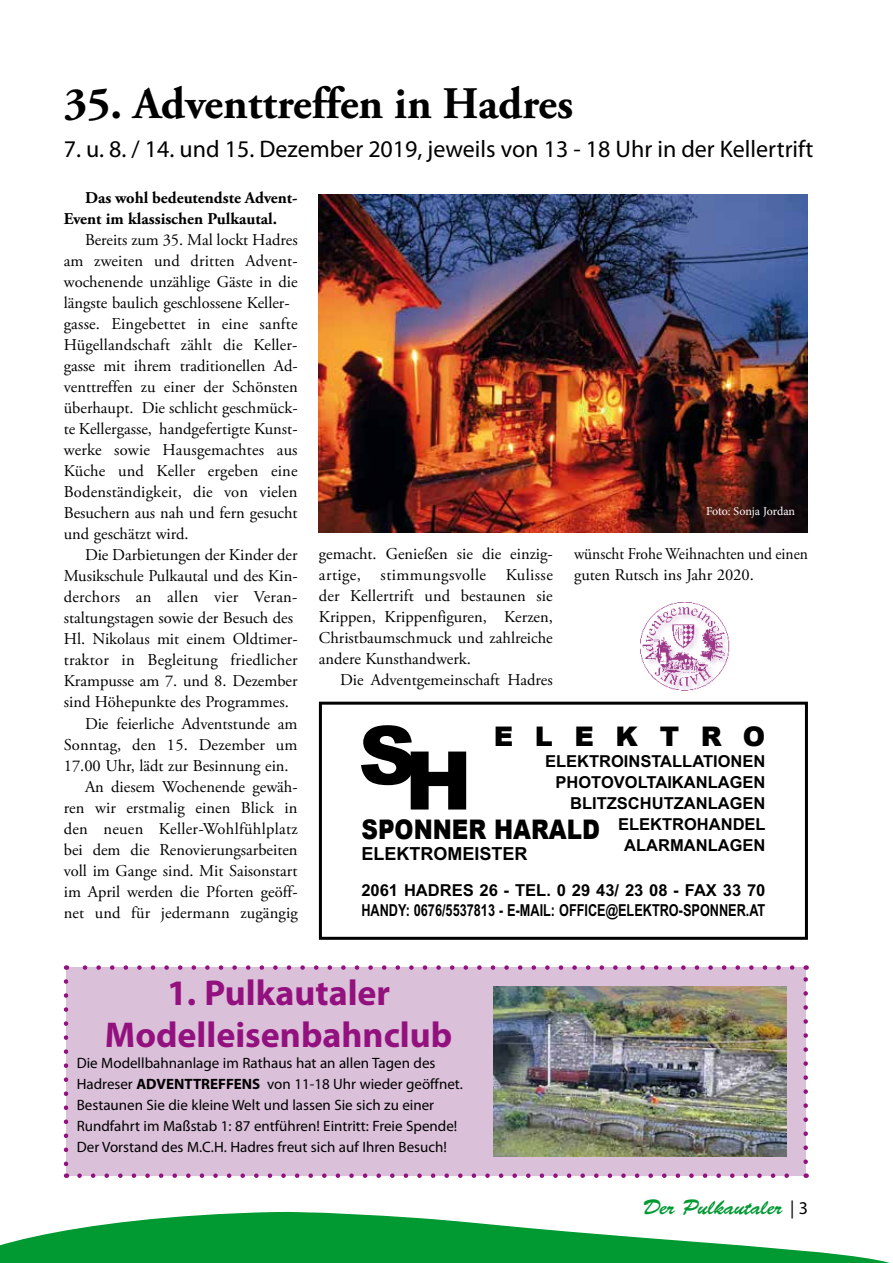
<style>
.page{position:relative;width:893px;height:1263px;background:#fff}
.page>*{position:absolute;margin:0;border:0;box-sizing:border-box;transform-origin:0 0}
.t1{font:900 81px "Arial";color:#000}
.t2{font:700 45px "Adobe Garamond Pro";color:#000}
.t3{font:700 36px/42px "Myriad Pro";color:#93117e;text-align:center}
.t4{font:900 27px "Arial";color:#000;scale:.85 1}
.t5{font:900 27px "Arial";letter-spacing:.8em;color:#000}
.t6{font:24px "Myriad Pro";color:#000}
.t7{font:21px "Brush Script Std";color:#009932}
.t8{font:700 18px "Arial MT Std";color:#000}
.t9{font:16.5px/21px "Adobe Garamond Pro";color:#000}
.t10{font:700 16.5px/21px "Arial MT Std";color:#000;text-align:right}
.t11{font:700 16.5px/21px "Adobe Garamond Pro";color:#000}
.t12{font:16.5px/21px "Adobe Garamond Pro";color:#000;scale:.94 1}
.t13{font:16.5px "Adobe Garamond Pro";letter-spacing:.02em;color:#000}
.t14{font:15px/21px "Myriad Pro";color:#000}
.t15{font:12px "Minion Pro";letter-spacing:-.01em;color:#fff}
.s1{font-weight:700}
.s2{font-family:"Myriad Pro";font-size:18px;color:#000}
</style>
<div class="page">
<svg style="left:0;top:1211px;width:890px;height:52px;fill:#009932"></svg>
<div style="left:66px;top:967px;width:740px;height:209px;background:#dbc0da"></div>
<svg style="left:79px;top:1173px;width:710px;height:5px"></svg>
<svg style="left:82px;top:965px;width:710px;height:5px"></svg>
<svg style="left:64px;top:981px;width:4px;height:197px"></svg>
<svg style="left:803px;top:965px;width:5px;height:197px"></svg>
<img style="left:494px;top:986px;width:293px;height:171px">
<img style="left:319px;top:194px;width:489px;height:338px">
<div style="left:319px;top:702px;width:489px;height:238px;border:3px solid #000"></div>
<img style="left:640px;top:602px;width:90px;height:89px">
<h2 class="t2" style="left:64px;top:77px;width:511px">35. Adventtreffen in Hadres</h2>
<h3 class="t6" style="left:64px;top:136px;width:751px">7. u. 8. / 14. und 15. Dezember 2019, jeweils von 13 - 18 Uhr in der Kellertrift</h3>
<p class="t11" style="left:64px;top:188px;width:235px;text-indent:21px">Das wohl bedeutendste Advent-<br>Event im klassischen Pulkautal.</p>
<p class="t9" style="left:64px;top:230px;width:235px;text-indent:21px">Bereits zum 35. Mal lockt Hadres am zweiten und dritten Advent&shy;wochenende unzählige Gäste in die längste baulich geschlossene Keller&shy;gasse. Eingebettet in eine sanfte Hügellandschaft zählt die Keller&shy;gasse mit ihrem traditionellen Ad&shy;venttreffen zu einer der Schönsten überhaupt. Die schlicht geschmück&shy;te Kellergasse, handgefertigte Kunst&shy;werke sowie Hausgemachtes aus Küche und Keller ergeben eine Bodenständigkeit, die von vielen Besuchern aus nah und fern gesucht und geschätzt wird.</p>
<p class="t9" style="left:85px;top:545px;width:214px">Die Darbietungen der Kinder der</p>
<p class="t9" style="left:64px;top:566px;width:235px">Musikschule Pulkautal und des Kin-</p>
<p class="t13" style="left:64px;top:587px;width:235px">derchors an allen vier Veran-</p>
<p class="t9" style="left:64px;top:608px;width:231px">staltungstagen sowie der Besuch des</p>
<p class="t9" style="left:64px;top:629px;width:235px">Hl. Nikolaus mit einem Oldtimer-</p>
<p class="t9" style="left:64px;top:650px;width:235px">traktor in Begleitung friedlicher</p>
<p class="t9" style="left:64px;top:671px;width:235px">Krampusse am 7. und 8. Dezember</p>
<p class="t9" style="left:64px;top:692px;width:227px">sind Höhepunkte des Programmes.</p>
<p class="t9" style="left:85px;top:713px;width:214px">Die feierliche Adventstunde am</p>
<p class="t9" style="left:64px;top:734px;width:235px">Sonntag, den 15. Dezember um</p>
<p class="t9" style="left:64px;top:755px;width:226px">17.00 Uhr, lädt zur Besinnung ein.</p>
<p class="t9" style="left:85px;top:776px;width:214px">An diesem Wochenende gewäh-</p>
<p class="t9" style="left:64px;top:797px;width:235px">ren wir erstmalig einen Blick in</p>
<p class="t13" style="left:64px;top:818px;width:235px">den neuen Keller-Wohlfühlplatz</p>
<p class="t9" style="left:64px;top:839px;width:235px">bei dem die Renovierungsarbeiten</p>
<p class="t9" style="left:64px;top:860px;width:235px">voll im Gange sind. Mit Saisonstart</p>
<p class="t9" style="left:64px;top:881px;width:235px">im April werden die Pforten geöff-</p>
<p class="t9" style="left:64px;top:902px;width:235px">net und für jedermann zugängig</p>
<p class="t9" style="left:319px;top:544px;width:235px;text-align:justify">gemacht. Genießen sie die einzig&shy;artige, stimmungsvolle Kulisse der Kellertrift und bestaunen sie Krippen, Krippenfiguren, Kerzen, Christbaumschmuck und zahlreiche andere Kunsthandwerk.</p>
<p class="t9" style="left:340px;top:670px;width:214px">Die Adventgemeinschaft Hadres</p>
<p class="t15" style="left:706px;top:503px;width:91px">Foto: Sonja Jordan</p>
<p class="t12" style="left:574px;top:544px;width:250px">wünscht Frohe Weihnachten und einen guten Rutsch ins Jahr 2020.</p>
<h1 class="t1" style="left:358px;top:717px;width:115px">SH</h1>
<h3 class="t5" style="left:494px;top:719px;width:273px">ELEKTRO</h3>
<p class="t10" style="left:545px;top:750px;width:222px">ELEKTROINSTALLATIONEN<br>PHOTOVOLTAIKANLAGEN<br>BLITZSCHUTZANLAGEN<br>ELEKTROHANDEL<br>ALARMANLAGEN</p>
<p class="t10" style="left:361px;top:880px;width:405px;line-height:19.5px;text-align:left">2061 HADRES 26 - TEL. 0 29 43/ 23 08 - FAX 33 70<br>HANDY: 0676/5537813 - E-MAIL: OFFICE@ELEKTRO-SPONNER.AT</p>
<h3 class="t4" style="left:361px;top:813px;width:282px">SPONNER HARALD</h3>
<p class="t8" style="left:361px;top:843px;width:168px">ELEKTROMEISTER</p>
<h3 class="t3" style="left:105px;top:973px;width:349px">1. Pulkautaler<br>Modelleisenbahnclub</h3>
<p class="t14" style="left:77px;top:1053px;width:388px">Die Modellbahnanlage im Rathaus hat an allen Tagen des Hadreser <span class="s1">ADVENTTREFFENS</span> von 11-18 Uhr wieder geöffnet.<br>Bestaunen Sie die kleine Welt und lassen Sie sich zu einer Rundfahrt im Maßstab 1: 87 entführen! Eintritt: Freie Spende!<br>Der Vorstand des M.C.H. Hadres freut sich auf Ihren Besuch!</p>
<p class="t7" style="left:643px;top:1195px;width:166px">Der Pulkautaler <span class="s2">| 3</span></p>
</div>
